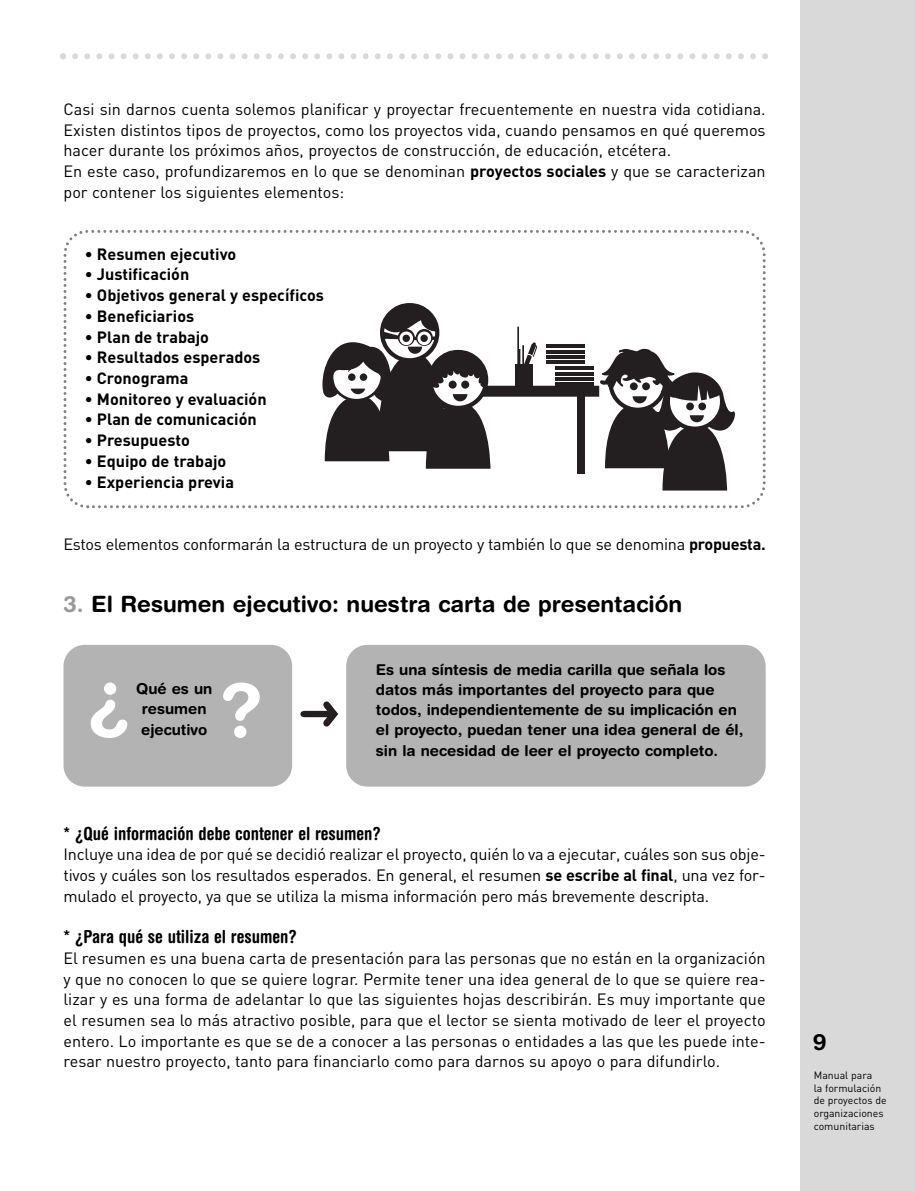
<style>
.page{position:relative;width:915px;height:1191px;background:#fff}
.page>*{position:absolute;margin:0;border:0;box-sizing:border-box;transform-origin:0 0}
.t1{font:700 75px "Helvetica Rounded";color:#fff}
.t2{font:700 22.5px "Helvetica Rounded";color:#000}
.t3{font:700 condensed 18px "Helvetica Rounded";color:#000}
.t4{font:16.2px/20.7px "DIN";color:#000;text-align:justify}
.t5{font:700 16.2px "DIN";color:#000}
.t6{font:700 15px/20.2px "Helvetica Rounded";color:#000;text-align:center}
.t7{font:10.5px/12.6px "DIN";color:#000}
.s1{font-weight:700}
.s2{color:#999}
</style>
<div class="page">
<div style="left:799px;top:1px;width:115px;height:1190px;background:#d9d9d9"></div>
<svg style="left:60px;top:53px;width:707px;height:6px"></svg>
<svg style="left:63px;top:230px;width:703px;height:279px"></svg>
<div style="left:63px;top:645px;width:229px;height:141px;background:#b3b3b3;border-radius:21px"></div>
<div style="left:346px;top:645px;width:419px;height:141px;background:#b3b3b3;border-radius:21px"></div>
<svg style="left:300px;top:701px;width:38px;height:25px"></svg>
<p class="t4" style="left:63px;top:100px;width:703px;text-align:left">Casi sin darnos cuenta solemos planificar y proyectar frecuentemente en nuestra vida cotidiana.<br>Existen distintos tipos de proyectos, como los proyectos vida, cuando pensamos en qué queremos hacer durante los próximos años, proyectos de construcción, de educación, etcétera.<br>En este caso, profundizaremos en lo que se denominan <span class="s1">proyectos sociales</span> y que se caracterizan por contener los siguientes elementos:</p>
<p class="t5" style="left:85px;top:248px;width:153px">• Resumen ejecutivo</p>
<p class="t5" style="left:85px;top:269px;width:106px">• Justificación</p>
<p class="t5" style="left:85px;top:290px;width:240px">• Objetivos general y específicos</p>
<p class="t5" style="left:85px;top:310px;width:111px">• Beneficiarios</p>
<p class="t5" style="left:85px;top:331px;width:126px">• Plan de trabajo</p>
<p class="t5" style="left:85px;top:352px;width:177px">• Resultados esperados</p>
<p class="t5" style="left:85px;top:372px;width:105px">• Cronograma</p>
<p class="t5" style="left:85px;top:393px;width:183px">• Monitoreo y evaluación</p>
<p class="t5" style="left:85px;top:414px;width:173px">• Plan de comunicación</p>
<p class="t5" style="left:85px;top:434px;width:107px">• Presupuesto</p>
<p class="t5" style="left:85px;top:455px;width:143px">• Equipo de trabajo</p>
<p class="t5" style="left:85px;top:476px;width:151px">• Experiencia previa</p>
<p class="t4" style="left:63px;top:535px;width:703px">Estos elementos conformarán la estructura de un proyecto y también lo que se denomina <span class="s1">propuesta.</span></p>
<h2 class="t2" style="left:63px;top:595px;width:620px"><span class="s2">3.</span> El Resumen ejecutivo: nuestra carta de presentación</h2>
<h1 class="t1" style="left:87px;top:675px;width:177px">¿ ?</h1>
<p class="t6" style="left:136px;top:680px;width:78px">Qué es un resumen ejecutivo</p>
<p class="t6" style="left:376px;top:660px;width:369px;text-align:left">Es una síntesis de media carilla que señala los datos más importantes del proyecto para que todos, independientemente de su implicación en el proyecto, puedan tener una idea general de él, sin la necesidad de leer el proyecto completo.</p>
<p class="t3" style="left:63px;top:826px;width:319px">* ¿Qué información debe contener el resumen?</p>
<p class="t4" style="left:63px;top:846px;width:703px">Incluye una idea de por qué se decidió realizar el proyecto, quién lo va a ejecutar, cuáles son sus obje&shy;tivos y cuáles son los resultados esperados. En general, el resumen <span class="s1">se escribe al final</span>, una vez for&shy;mulado el proyecto, ya que se utiliza la misma información pero más brevemente descripta.</p>
<p class="t3" style="left:63px;top:930px;width:235px">* ¿Para qué se utiliza el resumen?</p>
<p class="t4" style="left:63px;top:949px;width:703px">El resumen es una buena carta de presentación para las personas que no están en la organización y que no conocen lo que se quiere lograr. Permite tener una idea general de lo que se quiere rea&shy;lizar y es una forma de adelantar lo que las siguientes hojas describirán. Es muy importante que el resumen sea lo más atractivo posible, para que el lector se sienta motivado de leer el proyecto entero. Lo importante es que se de a conocer a las personas o entidades a las que les puede inte&shy;resar nuestro proyecto, tanto para financiarlo como para darnos su apoyo o para difundirlo.</p>
<h2 class="t2" style="left:812px;top:1033px;width:15px">9</h2>
<p class="t7" style="left:813px;top:1070px;width:75px">Manual para<br>la formulación de proyectos de organizaciones comunitarias</p>
</div>
